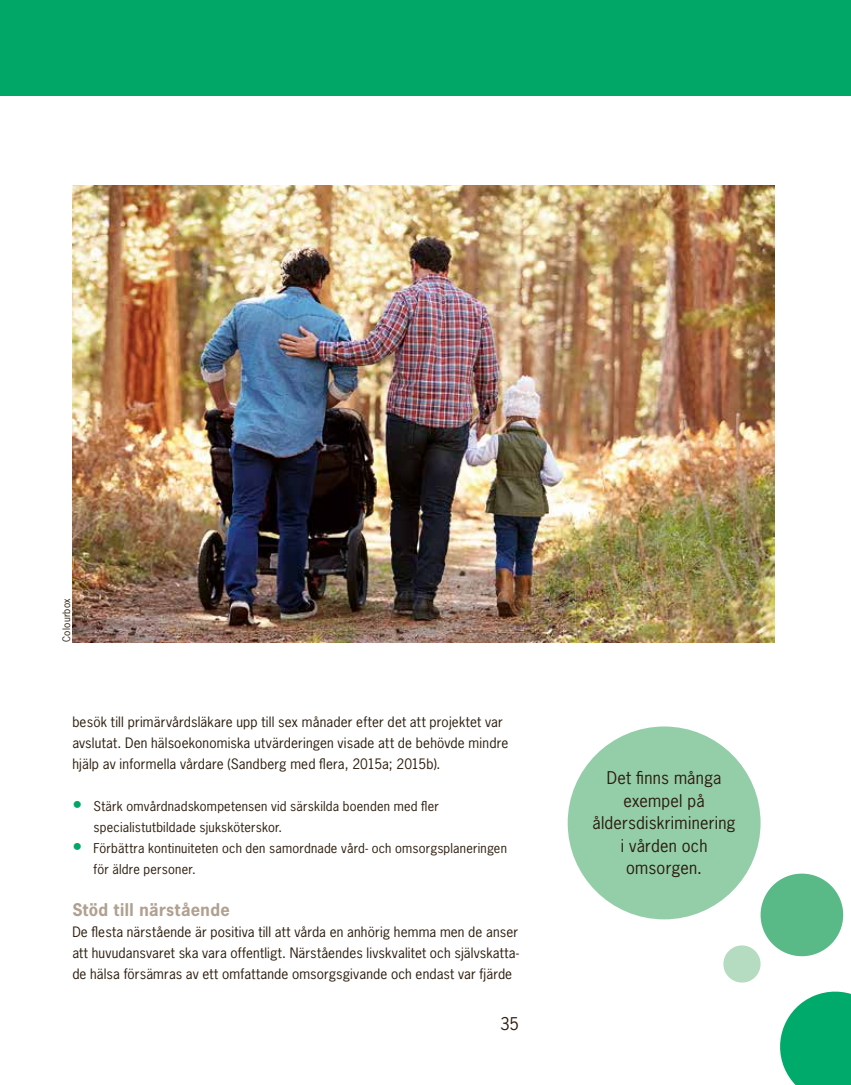
<style>
.page{position:relative;width:851px;height:1085px;background:#fff}
.page>*{position:absolute;margin:0;border:0;box-sizing:border-box;transform-origin:0 0}
.t1{font:16.5px/22.5px "News Gothic Std";letter-spacing:.015em;color:#2c1d0d;text-align:center}
.t2{font:700 16.5px "News Gothic Std";letter-spacing:.025em;color:#b0a090}
.t3{font:16.5px "News Gothic";color:#2c1d0d}
.t4{font:13.5px/21px "News Gothic Std";letter-spacing:.015em;color:#2c1d0d}
.t5{font:12.75px/21px "News Gothic Std";letter-spacing:.015em;color:#2c1d0d}
.t6{font:9.75px "News Gothic Std";letter-spacing:.025em;color:#2c1d0d}
.s1{font-size:19.5px;color:#00a767}
</style>
<div class="page">
<div style="left:0;top:0;width:850px;height:96px;background:#00a767"></div>
<img style="left:72px;top:185px;width:702px;height:457px">
<div style="left:567px;top:726px;width:193px;height:193px;background:#94cea9;border-radius:50%"></div>
<svg style="left:720px;top:867px;width:130px;height:217px"></svg>
<p class="t6" style="left:60px;top:641px;width:45px;rotate:-90deg">Colourbox</p>
<p class="t4" style="left:72px;top:710px;width:437px">besök till primärvårdsläkare upp till sex månader efter det att projektet var avslutat. Den hälsoekonomiska utvärderingen visade att de behövde mindre hjälp av informella vårdare (Sandberg med flera, 2015a; 2015b).</p>
<p class="t5" style="left:94px;top:795px;width:347px;text-indent:-21px"><span class="s1">•</span> Stärk omvårdnadskompetensen vid särskilda boenden med fler specialistutbildade sjuksköterskor.</p>
<p class="t5" style="left:94px;top:837px;width:415px;text-indent:-21px"><span class="s1">•</span> Förbättra kontinuiteten och den samordnade vård- och omsorgsplaneringen för äldre personer.</p>
<p class="t2" style="left:72px;top:898px;width:159px">Stöd till närstående</p>
<p class="t4" style="left:72px;top:920px;width:448px;text-align:justify">De flesta närstående är positiva till att vårda en anhörig hemma men de anser att huvudansvaret ska vara offentligt. Närståendes livskvalitet och självskatta&shy;de hälsa försämras av ett omfattande omsorgsgivande och endast var fjärde</p>
<p class="t3" style="left:500px;top:1013px;width:21px">35</p>
<p class="t1" style="left:592px;top:766px;width:145px">Det finns många exempel på åldersdiskriminering i vården och omsorgen.</p>
</div>
